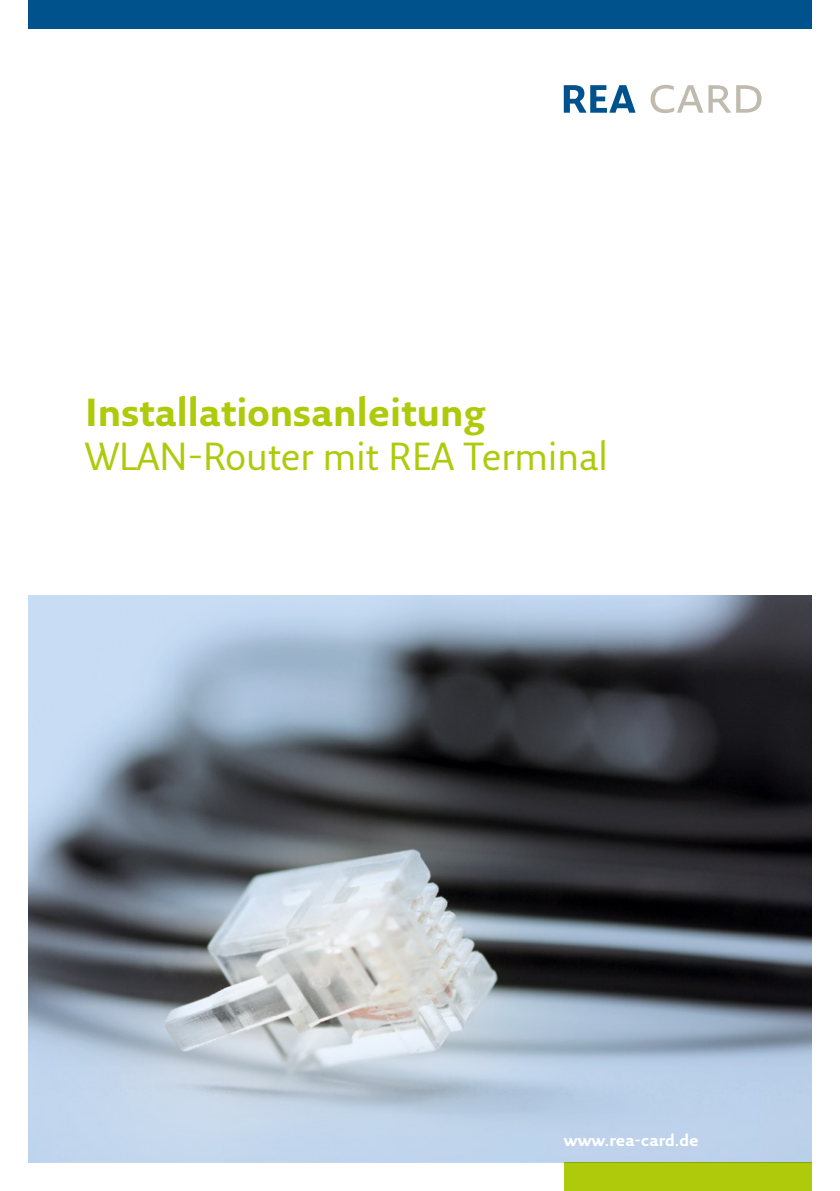
<style>
.page{position:relative;width:840px;height:1191px;background:#fff}
.page>*{position:absolute;margin:0;border:0;box-sizing:border-box;transform-origin:0 0}
.t1{font:38px "Fresco Sans Plus Pro";color:#afca0b}
.t2{font:700 38px "Fresco Sans Plus Pro";color:#afca0b}
.TXT_Bold{font:700 16px "Fresco Sans Plus Pro";color:#fff}
</style>
<div class="page">
<svg style="left:563px;top:85px;width:72px;height:28px"></svg>
<svg style="left:650px;top:85px;width:52px;height:28px"></svg>
<svg style="left:708px;top:85px;width:53px;height:28px"></svg>
<div style="left:28px;top:0;width:783px;height:28px;background:#00528d"></div>
<div style="left:563px;top:1162px;width:248px;height:29px;background:#afca0b"></div>
<img style="left:28px;top:595px;width:783px;height:567px">
<p class="t2" style="left:85px;top:388px;width:402px">Installationsanleitung</p>
<p class="t1" style="left:85px;top:432px;width:524px">WLAN-Router mit REA Terminal</p>
<p class="TXT_Bold" style="left:563px;top:1130px;width:136px">www.rea-card.de</p>
</div>
